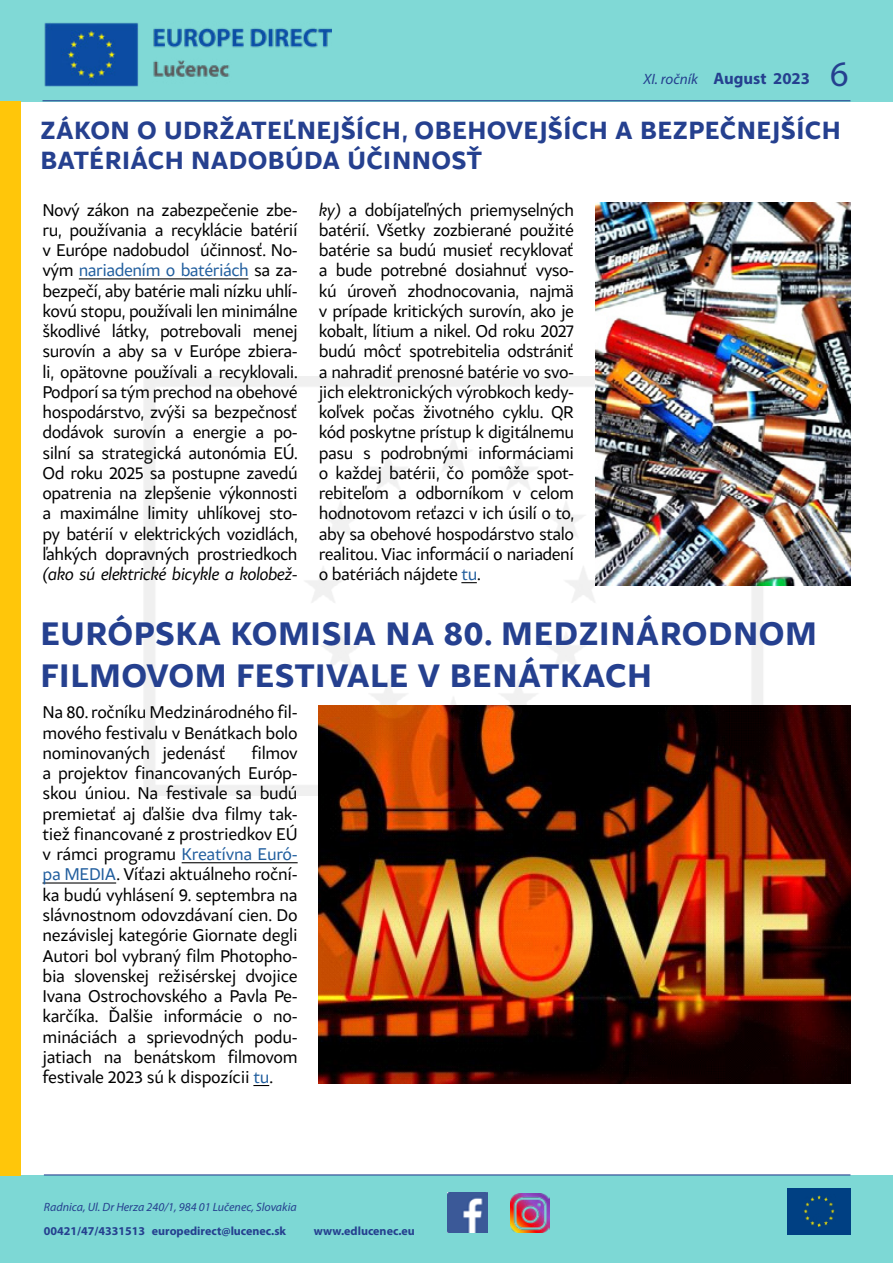
<style>
.page{position:relative;width:893px;height:1263px;background:#fff}
.page>*{position:absolute;margin:0;border:0;box-sizing:border-box;transform-origin:0 0}
.t1{font:700 34.5px/41.4px "Samo Sans";letter-spacing:.015em;color:#25408f}
.t2{font:700 26.4px/30px "Samo Sans";letter-spacing:.015em;color:#25408f}
.t3{font:18px/20.2px "Samo Sans";letter-spacing:-.03em;color:#000;text-align:justify}
.t4{font:italic 18px "Samo Sans";letter-spacing:-.03em;color:#000}
.t5{font:700 16.65px "Myriad Pro";color:#25408f}
.t6{font:700 12px "Myriad Pro";color:#25408f}
.t7{font:italic 12px "Myriad Pro";color:#25408f}
.s1{font-weight:400;font-style:italic;font-size:15px}
.s2{font-weight:400;font-size:36px}
.s3{color:#215e9e}
.s4{font-style:italic}
</style>
<div class="page">
<img style="left:144px;top:377px;width:619px;height:418px">
<div style="left:0;top:0;width:893px;height:101px;background:#80d9d6"></div>
<div style="left:0;top:1175px;width:893px;height:88px;background:#7dd8d5"></div>
<div style="left:787px;top:1188px;width:63px;height:47px;background:#004083"></div>
<img style="left:804px;top:1195px;width:31px;height:32px">
<div style="left:0;top:101px;width:21px;height:1074px;background:#ffc60a"></div>
<img style="left:448px;top:1193px;width:39px;height:39px">
<img style="left:510px;top:1193px;width:39px;height:39px">
<hr style="left:43px;top:100px;width:807px;height:1px;background:#25408f">
<hr style="left:44px;top:1174px;width:806px;height:1px;background:#25408f">
<img style="left:44px;top:22px;width:287px;height:64px">
<hr style="left:79px;top:278px;width:169px;height:1px;background:#000">
<hr style="left:182px;top:862px;width:116px;height:1px;background:#000">
<hr style="left:43px;top:882px;width:73px;height:1px;background:#000">
<svg style="left:253px;top:1085px;width:16px;height:1px"></svg>
<svg style="left:461px;top:582px;width:16px;height:1px"></svg>
<img style="left:595px;top:202px;width:255px;height:384px">
<img style="left:319px;top:705px;width:531px;height:378px">
<p class="t5" style="left:644px;top:68px;width:207px"><span class="s1">XI. ročník</span> August 2023 <span class="s2">6</span></p>
<h2 class="t2" style="left:40px;top:114px;width:802px">ZÁKON O UDRŽATEĽNEJŠÍCH, OBEHOVEJŠÍCH A BEZPEČNEJŠÍCH<br>BATÉRIÁCH NADOBÚDA ÚČINNOSŤ</h2>
<p class="t3" style="left:43px;top:199px;width:257px">Nový zákon na zabezpečenie zbe&shy;ru, používania a recyklácie batérií v Európe nadobudol účinnosť. No&shy;vým <span class="s3">nariadením o batériách</span> sa za&shy;bezpečí, aby batérie mali nízku uhlí&shy;kovú stopu, používali len minimálne škodlivé látky, potrebovali menej surovín a aby sa v Európe zbiera&shy;li, opätovne používali a recyklovali.<br>Podporí sa tým prechod na obehové hospodárstvo, zvýši sa bezpečnosť dodávok surovín a energie a po&shy;silní sa strategická autonómia EÚ.<br>Od roku 2025 sa postupne zavedú opatrenia na zlepšenie výkonnosti a maximálne limity uhlíkovej sto&shy;py batérií v elektrických vozidlách, ľahkých dopravných prostriedkoch</p>
<p class="t4" style="left:43px;top:563px;width:257px">(ako sú elektrické bicykle a kolobež-</p>
<p class="t3" style="left:319px;top:199px;width:257px"><span class="s4">ky)</span> a dobíjateľných priemyselných batérií. Všetky zozbierané použité batérie sa budú musieť recyklovať a bude potrebné dosiahnuť vyso&shy;kú úroveň zhodnocovania, najmä v prípade kritických surovín, ako je kobalt, lítium a nikel. Od roku 2027 budú môcť spotrebitelia odstrániť a nahradiť prenosné batérie vo svo&shy;jich elektronických výrobkoch kedy&shy;koľvek počas životného cyklu. QR kód poskytne prístup k digitálnemu pasu s podrobnými informáciami o každej batérii, čo pomôže spot&shy;rebiteľom a odborníkom v celom hodnotovom reťazci v ich úsilí o to, aby sa obehové hospodárstvo stalo realitou. Viac informácií o nariadení o batériách nájdete <span class="s3">tu</span>.</p>
<h1 class="t1" style="left:40px;top:612px;width:778px">EURÓPSKA KOMISIA NA 80. MEDZINÁRODNOM<br>FILMOVOM FESTIVALE V BENÁTKACH</h1>
<p class="t3" style="left:43px;top:702px;width:257px">Na 80. ročníku Medzinárodného fil&shy;mového festivalu v Benátkach bolo nominovaných jedenásť</p>
<p class="t3" style="left:43px;top:743px;width:257px;text-indent:209px">filmov a projektov financovaných Európ&shy;skou úniou. Na festivale sa budú premietať aj ďalšie dva filmy tak&shy;tiež financované z prostriedkov EÚ v rámci programu <span class="s3">Kreatívna Euró&shy;pa MEDIA</span>. Víťazi aktuálneho roční&shy;ka budú vyhlásení 9. septembra na slávnostnom odovzdávaní cien. Do nezávislej kategórie Giornate degli Autori bol vybraný film Photopho&shy;bia slovenskej režisérskej dvojice Ivana Ostrochovského a Pavla Pe&shy;karčíka. Ďalšie informácie o no&shy;mináciách a sprievodných podu&shy;jatiach na benátskom filmovom festivale 2023 sú k dispozícii <span class="s3">tu</span>.</p>
<p class="t7" style="left:44px;top:1199px;width:254px">Radnica, Ul. Dr Herza 240/1, 984 01 Lučenec, Slovakia</p>
<p class="t6" style="left:44px;top:1223px;width:244px">00421/47/4331513 europedirect@lucenec.sk</p>
<p class="t6" style="left:314px;top:1223px;width:102px">www.edlucenec.eu</p>
</div>
